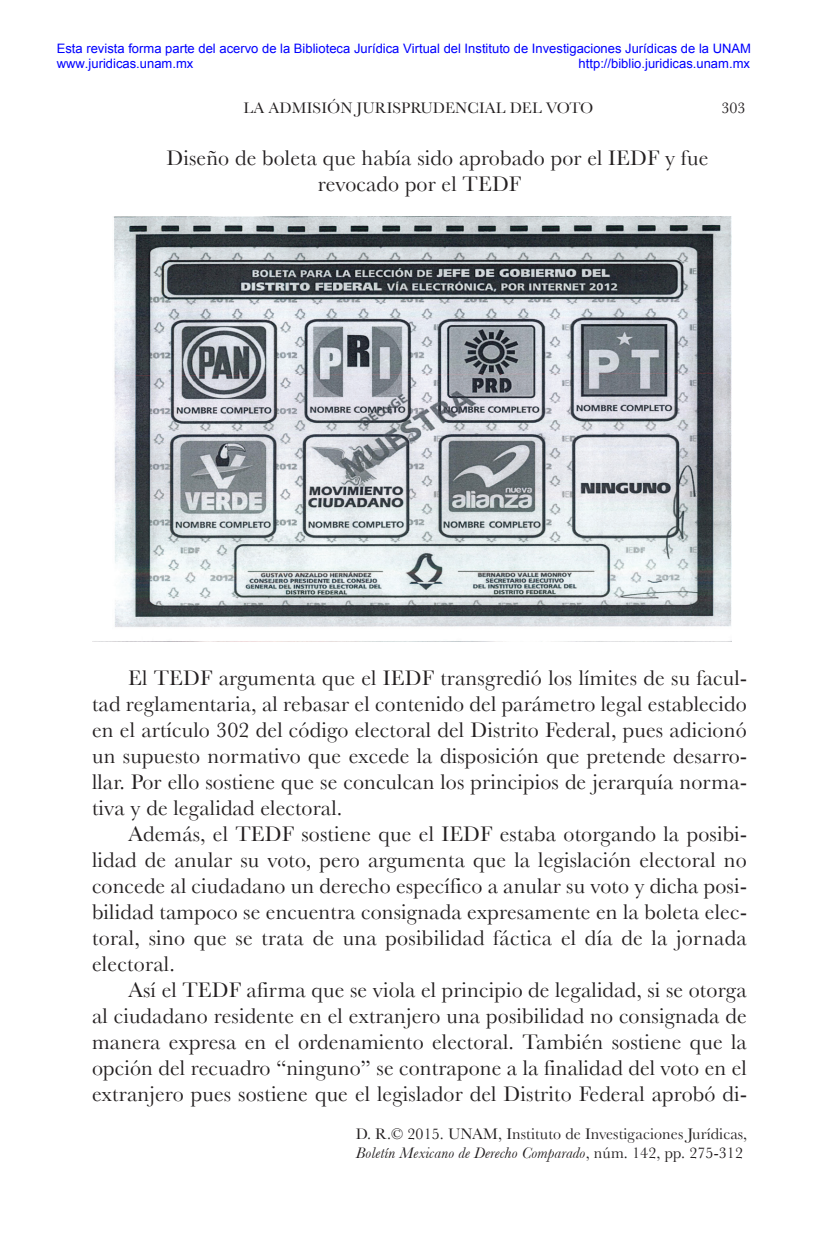
<style>
.page{position:relative;width:817px;height:1249px;background:#fff}
.page>*{position:absolute;margin:0;border:0;box-sizing:border-box;transform-origin:0 0}
.t1{font:22px/26px "Baskerville";letter-spacing:.005em;color:#231f20;text-align:justify}
.t2{font:16px/19.2px "Baskerville";letter-spacing:.005em;color:#231f20}
.t3{font:13px/15.6px "Arial";color:#00f}
.s1{font-style:italic}
</style>
<div class="page">
<img style="left:113px;top:216px;width:618px;height:411px">
<p class="t3" style="left:57px;top:40px;width:695px">Esta revista forma parte del acervo de la Biblioteca Jurídica Virtual del Instituto de Investigaciones Jurídicas de la UNAM www.juridicas.unam.mx</p>
<p class="t3" style="left:578px;top:56px;width:173px">http://biblio.juridicas.unam.mx</p>
<p class="t2" style="left:243px;top:98px;width:351px">LA ADMISIÓN JURISPRUDENCIAL DEL VOTO</p>
<p class="t1" style="left:318px;top:144px;width:392px;text-indent:-151px">Diseño de boleta que había sido aprobado por el IEDF y fue revocado por el TEDF</p>
<p class="t2" style="left:721px;top:98px;width:25px">303</p>
<p class="t1" style="left:92px;top:664px;width:656px;text-indent:36px">El TEDF argumenta que el IEDF transgredió los límites de su facul&shy;tad reglamentaria, al rebasar el contenido del parámetro legal establecido en el artículo 302 del código electoral del Distrito Federal, pues adicionó un supuesto normativo que excede la disposición que pretende desarro&shy;llar. Por ello sostiene que se conculcan los principios de jerarquía norma&shy;tiva y de legalidad electoral.</p>
<p class="t1" style="left:92px;top:820px;width:656px;text-indent:36px">Además, el TEDF sostiene que el IEDF estaba otorgando la posibi&shy;lidad de anular su voto, pero argumenta que la legislación electoral no concede al ciudadano un derecho específico a anular su voto y dicha posi&shy;bilidad tampoco se encuentra consignada expresamente en la boleta elec&shy;toral, sino que se trata de una posibilidad fáctica el día de la jornada electoral.</p>
<p class="t1" style="left:92px;top:977px;width:656px;text-indent:36px">Así el TEDF afirma que se viola el principio de legalidad, si se otorga al ciudadano residente en el extranjero una posibilidad no consignada de manera expresa en el ordenamiento electoral. También sostiene que la opción del recuadro “ninguno” se contrapone a la finalidad del voto en el extranjero pues sostiene que el legislador del Distrito Federal aprobó di-</p>
<p class="t2" style="left:356px;top:1123px;width:392px">D. R.© 2015. UNAM, Instituto de Investigaciones Jurídicas,<br><span class="s1">Boletín Mexicano de Derecho Comparado</span>, núm. 142, pp. 275-312</p>
</div>
